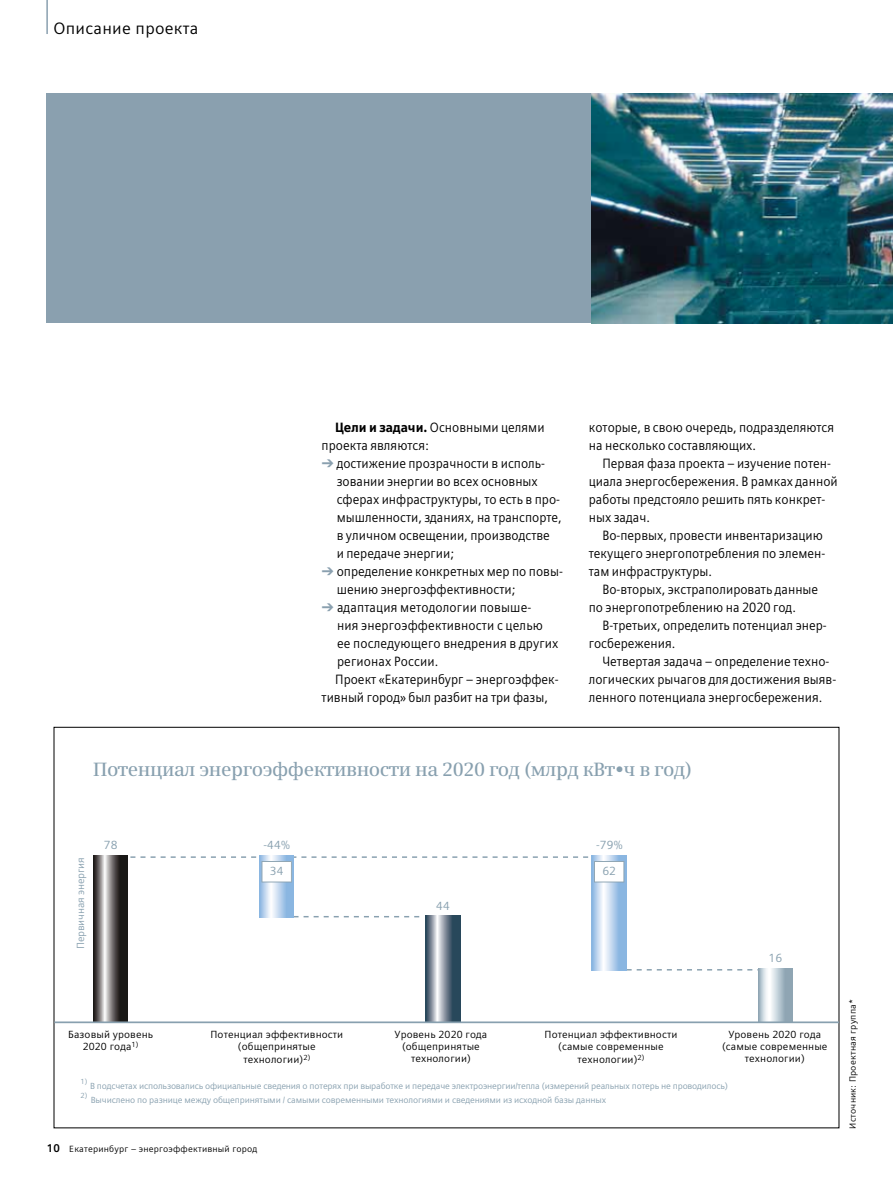
<style>
.page{position:relative;width:893px;height:1191px;background:#fff}
.page>*{position:absolute;margin:0;border:0;box-sizing:border-box;transform-origin:0 0}
.t1{font:600 19.2px "Siemens Serif";letter-spacing:-.025em;color:#88a0af}
.t2{font:16.5px "Siemens Sans";letter-spacing:.015em;color:#000}
.t3{font:13.5px/18px "Siemens Sans";color:#000;scale:.92 1}
.t4{font:11.85px "Siemens Sans";letter-spacing:.01em;color:#88a0af}
.t5{font:10.35px/12.5px "Siemens Sans";letter-spacing:.01em;color:#000;text-align:center}
.t6{font:10.35px "Siemens Sans";letter-spacing:-.015em;color:#88a0af}
.t7{font:9px "Siemens Sans";letter-spacing:.02em;color:#000}
.t8{font:8.85px "Siemens Sans";letter-spacing:-.02em;color:#88a0af}
.t9{font:7.35px "Siemens Sans";color:#88a0af}
.s1{font-weight:900}
.s2{color:#8aa0af}
.s3{font-weight:700;font-size:11.25px}
</style>
<div class="page">
<div style="left:47px;top:94px;width:544px;height:229px;background:#8aa0af"></div>
<img style="left:591px;top:94px;width:302px;height:229px">
<svg style="left:627px;top:969px;width:131px;height:1px"></svg>
<svg style="left:294px;top:916px;width:126px;height:1px"></svg>
<svg style="left:426px;top:916px;width:34px;height:105px"></svg>
<svg style="left:93px;top:855px;width:35px;height:166px"></svg>
<svg style="left:758px;top:968px;width:35px;height:53px"></svg>
<svg style="left:259px;top:855px;width:35px;height:62px"></svg>
<svg style="left:592px;top:855px;width:34px;height:115px"></svg>
<svg style="left:100px;top:856px;width:524px;height:26px"></svg>
<hr style="left:54px;top:1021px;width:785px;height:2px;background:#88a0af">
<hr style="left:46px;top:0;width:2px;height:34px;background:#8aa0af">
<p class="t2" style="left:53px;top:19px;width:147px">Описание проекта</p>
<p class="t3" style="left:322px;top:418px;width:244px;text-indent:14px"><span class="s1">Цели и задачи.</span> Основными целями проекта являются:</p>
<p class="t3" style="left:337px;top:454px;width:246px;text-indent:-15px"><span class="s2">➔</span> достижение прозрачности в исполь&shy;зовании энергии во всех основных сферах инфраструктуры, то есть в про&shy;мышленности, зданиях, на транспорте, в уличном освещении, производстве<br>и передаче энергии;</p>
<p class="t3" style="left:337px;top:562px;width:247px;text-indent:-15px"><span class="s2">➔</span> определение конкретных мер по повы&shy;шению энергоэффективности;</p>
<p class="t3" style="left:322px;top:598px;width:229px"><span class="s2">➔</span> адаптация методологии повыше-</p>
<p class="t3" style="left:337px;top:616px;width:225px">ния энергоэффективности с целью</p>
<p class="t3" style="left:337px;top:634px;width:242px">ее последующего внедрения в других</p>
<p class="t3" style="left:337px;top:652px;width:112px">регионах России.</p>
<p class="t3" style="left:335px;top:670px;width:244px">Проект «Екатеринбург – энергоэффек-</p>
<p class="t3" style="left:322px;top:688px;width:248px">тивный город» был разбит на три фазы,</p>
<p class="t3" style="left:589px;top:418px;width:268px">которые, в свою очередь, подразделяются на несколько составляющих.</p>
<p class="t3" style="left:589px;top:454px;width:272px;text-indent:14px">Первая фаза проекта – изучение потен&shy;циала энергосбережения. В рамках данной работы предстояло решить пять конкрет&shy;ных задач.</p>
<p class="t3" style="left:589px;top:526px;width:258px;text-indent:14px">Во-первых, провести инвентаризацию текущего энергопотребления по элемен&shy;там инфраструктуры.</p>
<p class="t3" style="left:589px;top:580px;width:251px;text-indent:14px">Во-вторых, экстраполировать данные по энергопотреблению на 2020 год.</p>
<p class="t3" style="left:589px;top:616px;width:260px;text-indent:14px">В-третьих, определить потенциал энер&shy;госбережения.</p>
<p class="t3" style="left:589px;top:652px;width:270px;text-indent:14px">Четвертая задача – определение техно&shy;логических рычагов для достижения выяв&shy;ленного потенциала энергосбережения.</p>
<h1 class="t1" style="left:93px;top:758px;width:600px">Потенциал энергоэффективности на 2020 год (млрд кВт•ч в год)</h1>
<p class="t6" style="left:75px;top:949px;width:93px;rotate:-90deg">Первичная энергия</p>
<p class="t4" style="left:104px;top:837px;width:15px">78</p>
<p class="t4" style="left:263px;top:837px;width:28px">-44%</p>
<p class="t4" style="left:270px;top:864px;width:15px">34</p>
<p class="t4" style="left:436px;top:899px;width:15px">44</p>
<p class="t4" style="left:596px;top:837px;width:28px">-79%</p>
<p class="t4" style="left:602px;top:864px;width:15px">62</p>
<p class="t4" style="left:769px;top:951px;width:15px">16</p>
<p class="t5" style="left:68px;top:1028px;width:87px">Базовый уровень<br>2020 года<sup>1)</sup></p>
<p class="t5" style="left:210px;top:1028px;width:134px">Потенциал эффективности (общепринятые технологии)<sup>2)</sup></p>
<p class="t5" style="left:545px;top:1028px;width:134px">Потенциал эффективности (самые современные технологии)<sup>2)</sup></p>
<p class="t5" style="left:722px;top:1028px;width:107px">Уровень 2020 года (самые современные технологии)</p>
<p class="t5" style="left:395px;top:1028px;width:94px">Уровень 2020 года (общепринятые технологии)</p>
<p class="t9" style="left:81px;top:1077px;width:9px">1)</p>
<p class="t8" style="left:90px;top:1080px;width:639px">В подсчетах использовались официальные сведения о потерях при выработке и передаче электроэнергии/тепла (измерений реальных потерь не проводилось)</p>
<p class="t9" style="left:81px;top:1091px;width:9px">2)</p>
<p class="t8" style="left:91px;top:1094px;width:517px">Вычислено по разнице между общепринятыми / самыми современными технологиями и сведениями из исходной базы данных</p>
<p class="t7" style="left:47px;top:1144px;width:212px"><span class="s3">10</span> Екатеринбург – энергоэффективный город</p>
<p class="t7" style="left:848px;top:1128px;width:131px;rotate:-90deg">Источник: Проектная группа*</p>
</div>
